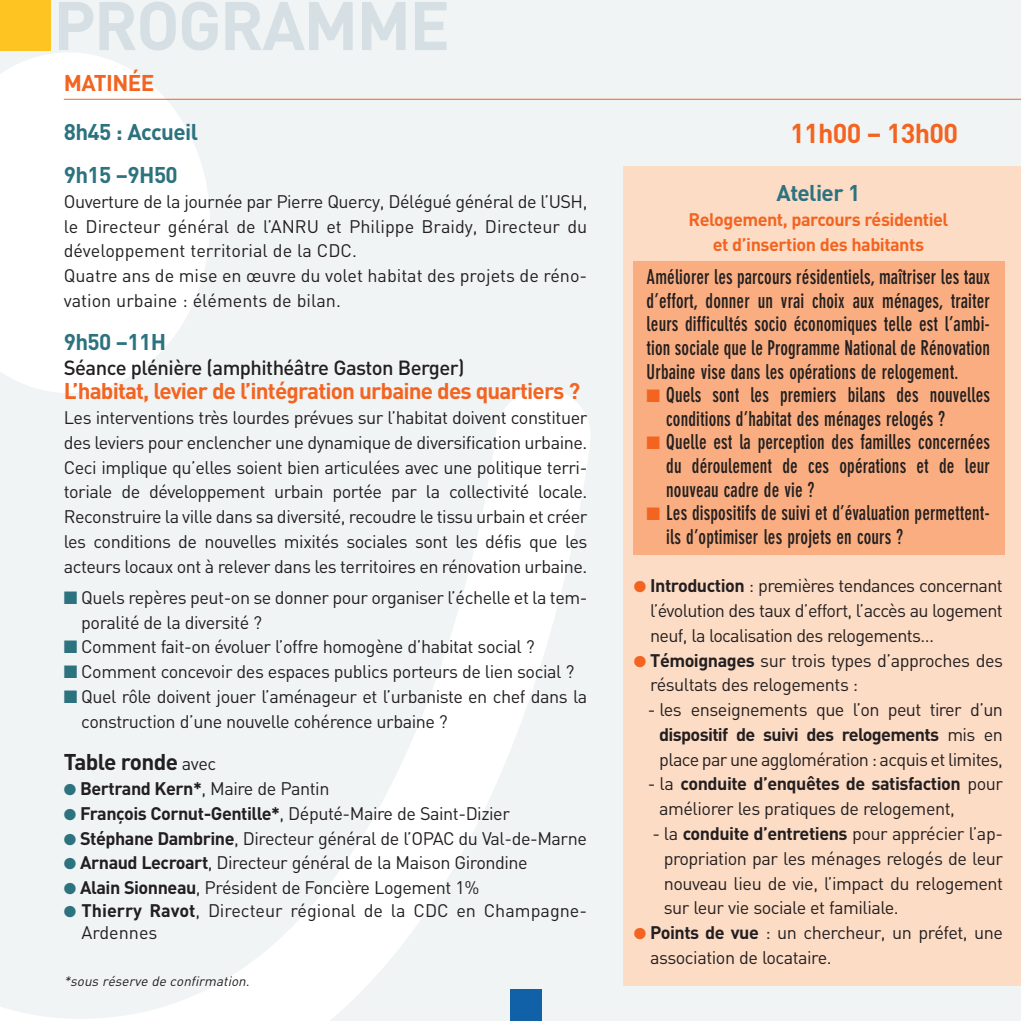
<style>
.page{position:relative;width:1021px;height:1021px;background:#fff}
.page>*{position:absolute;margin:0;border:0;box-sizing:border-box;transform-origin:0 0}
.t1{font:700 67.5px "DIN";letter-spacing:-.025em;color:#d6e0e4}
.t2{font:700 27px "DIN";letter-spacing:-.025em;color:#f36421}
.t3{font:700 22.5px "DIN";letter-spacing:-.04em;color:#f36421}
.t4{font:700 22.5px/42.8px "DIN";letter-spacing:-.025em;color:#2c727f}
.t5{font:700 22.5px "DIN";letter-spacing:-.03em;color:#231f20}
.t6{font:700 condensed 20.25px/23.6px "DIN Neuzeit Grotesk";letter-spacing:.01em;color:#231f20;text-align:justify;scale:.92 1}
.t7{font:500 20.25px "DIN";letter-spacing:-.025em;color:#231f20}
.t8{font:18px/24.8px "DIN";letter-spacing:-.025em;color:#231f20}
.t9{font:18px/24.8px "DIN";color:#231f20}
.t10{font:700 18px/24.8px "DIN";letter-spacing:-.025em;color:#f36421;text-align:center}
.t11{font:italic 13.5px "DIN";color:#231f20}
.s1{color:#2c727f}
.s2{font-weight:400;font-size:18px}
.s3{font-weight:700}
.s4{color:#f36421}
</style>
<div class="page">
<div style="left:0;top:0;width:1020px;height:1020px;background:#f0f4f5"></div>
<svg style="left:0;top:389px;width:638px;height:631px"></svg>
<svg style="left:0;top:53px;width:210px;height:340px;fill:#fff"></svg>
<div style="left:623px;top:166px;width:397px;height:819px;background:#fddcc5"></div>
<div style="left:0;top:0;width:51px;height:51px;background:#fec422"></div>
<div style="left:632px;top:261px;width:372px;height:294px;background:#f9ad80"></div>
<hr style="left:64px;top:99px;width:956px;height:1px;background:#f36421">
<div style="left:510px;top:989px;width:32px;height:31px;background:#1161a8"></div>
<h1 class="t1" style="left:53px;top:-13px;width:398px">PROGRAMME</h1>
<p class="t3" style="left:64px;top:70px;width:92px">MATINÉE</p>
<p class="t4" style="left:64px;top:111px;width:136px">8h45 : Accueil<br>9h15 –9H50</p>
<p class="t9" style="left:64px;top:189px;width:525px">Ouverture de la journée par Pierre Quercy, Délégué général de l’USH, le Directeur général de l’ANRU et Philippe Braidy, Directeur du développement territorial de la CDC.<br>Quatre ans de mise en œuvre du volet habitat des projets de réno&shy;vation urbaine : éléments de bilan.</p>
<p class="t4" style="left:64px;top:320px;width:104px">9h50 –11H</p>
<p class="t7" style="left:64px;top:356px;width:402px">Séance plénière (amphithéâtre Gaston Berger)</p>
<p class="t3" style="left:64px;top:378px;width:518px">L’habitat, levier de l’intégration urbaine des quartiers ?</p>
<p class="t8" style="left:64px;top:405px;width:525px;text-align:justify">Les interventions très lourdes prévues sur l’habitat doivent constituer des leviers pour enclencher une dynamique de diversification urbaine.<br>Ceci implique qu’elles soient bien articulées avec une politique terri&shy;toriale de développement urbain portée par la collectivité locale.<br>Reconstruire la ville dans sa diversité, recoudre le tissu urbain et créer les conditions de nouvelles mixités sociales sont les défis que les acteurs locaux ont à relever dans les territoires en rénovation urbaine.</p>
<p class="t8" style="left:81px;top:585px;width:507px;text-indent:-17px"><span class="s1">■</span> Quels repères peut-on se donner pour organiser l’échelle et la tem&shy;poralité de la diversité ?</p>
<p class="t8" style="left:64px;top:634px;width:472px"><span class="s1">■</span> Comment fait-on évoluer l’offre homogène d’habitat social ?</p>
<p class="t8" style="left:64px;top:659px;width:512px"><span class="s1">■</span> Comment concevoir des espaces publics porteurs de lien social ?</p>
<p class="t8" style="left:81px;top:684px;width:507px;text-indent:-17px"><span class="s1">■</span> Quel rôle doivent jouer l’aménageur et l’urbaniste en chef dans la construction d’une nouvelle cohérence urbaine ?</p>
<p class="t5" style="left:64px;top:749px;width:154px">Table ronde <span class="s2">avec</span></p>
<p class="t8" style="left:64px;top:776px;width:267px"><span class="s1">●</span> <span class="s3">Bertrand Kern*</span>, Maire de Pantin</p>
<p class="t8" style="left:64px;top:801px;width:447px"><span class="s1">●</span> <span class="s3">François Cornut-Gentille*</span>, Député-Maire de Saint-Dizier</p>
<p class="t8" style="left:64px;top:826px;width:524px"><span class="s1">●</span> <span class="s3">Stéphane Dambrine</span>, Directeur général de l’OPAC du Val-de-Marne</p>
<p class="t8" style="left:64px;top:850px;width:465px"><span class="s1">●</span> <span class="s3">Arnaud Lecroart</span>, Directeur général de la Maison Girondine</p>
<p class="t8" style="left:64px;top:875px;width:417px"><span class="s1">●</span> <span class="s3">Alain Sionneau</span>, Président de Foncière Logement 1%</p>
<p class="t9" style="left:81px;top:899px;width:507px;line-height:22.5px;text-indent:-18px"><span class="s1">●</span> <span class="s3">Thierry Ravot</span>, Directeur régional de la CDC en Champagne-<br>Ardennes</p>
<p class="t11" style="left:64px;top:973px;width:190px">*sous réserve de confirmation.</p>
<h2 class="t2" style="left:790px;top:118px;width:169px">11h00 – 13h00</h2>
<p class="t4" style="left:776px;top:172px;width:85px">Atelier 1</p>
<p class="t10" style="left:688px;top:207px;width:261px">Relogement, parcours résidentiel et d’insertion des habitants</p>
<p class="t6" style="left:646px;top:266px;width:375px">Améliorer les parcours résidentiels, maîtriser les taux d’effort, donner un vrai choix aux ménages, traiter leurs difficultés socio économiques telle est l’ambi&shy;tion sociale que le Programme National de Rénovation Urbaine vise dans les opérations de relogement.</p>
<p class="t6" style="left:666px;top:385px;width:353px;text-indent:-20px"><span class="s4">■</span> Quels sont les premiers bilans des nouvelles conditions d’habitat des ménages relogés ?</p>
<p class="t6" style="left:666px;top:432px;width:353px;text-indent:-20px"><span class="s4">■</span> Quelle est la perception des familles concernées du déroulement de ces opérations et de leur nouveau cadre de vie ?</p>
<p class="t6" style="left:666px;top:503px;width:353px;text-indent:-20px"><span class="s4">■</span> Les dispositifs de suivi et d’évaluation permettent&shy;ils d’optimiser les projets en cours ?</p>
<p class="t8" style="left:650px;top:573px;width:354px;text-align:justify;text-indent:-16px"><span class="s4">●</span> <span class="s3">Introduction</span> : premières tendances concernant l’évolution des taux d’effort, l’accès au logement neuf, la localisation des relogements…</p>
<p class="t8" style="left:650px;top:648px;width:354px;text-indent:-16px"><span class="s4">●</span> <span class="s3">Témoignages</span> sur trois types d’approches des résultats des relogements :</p>
<p class="t8" style="left:659px;top:697px;width:345px;text-align:justify;text-indent:-11px">- les enseignements que l’on peut tirer d’un <span class="s3">dispositif de suivi des relogements</span> mis en place par une agglomération : acquis et limites,</p>
<p class="t8" style="left:659px;top:771px;width:345px;text-indent:-11px">- la <span class="s3">conduite d’enquêtes de satisfaction</span> pour améliorer les pratiques de relogement,</p>
<p class="t8" style="left:663px;top:821px;width:341px;text-align:justify;text-indent:-11px">- la <span class="s3">conduite d’entretiens</span> pour apprécier l’ap&shy;propriation par les ménages relogés de leur nouveau lieu de vie, l’impact du relogement sur leur vie sociale et familiale.</p>
<p class="t8" style="left:650px;top:920px;width:354px;text-indent:-16px"><span class="s4">●</span> <span class="s3">Points de vue</span> : un chercheur, un préfet, une association de locataire.</p>
</div>
